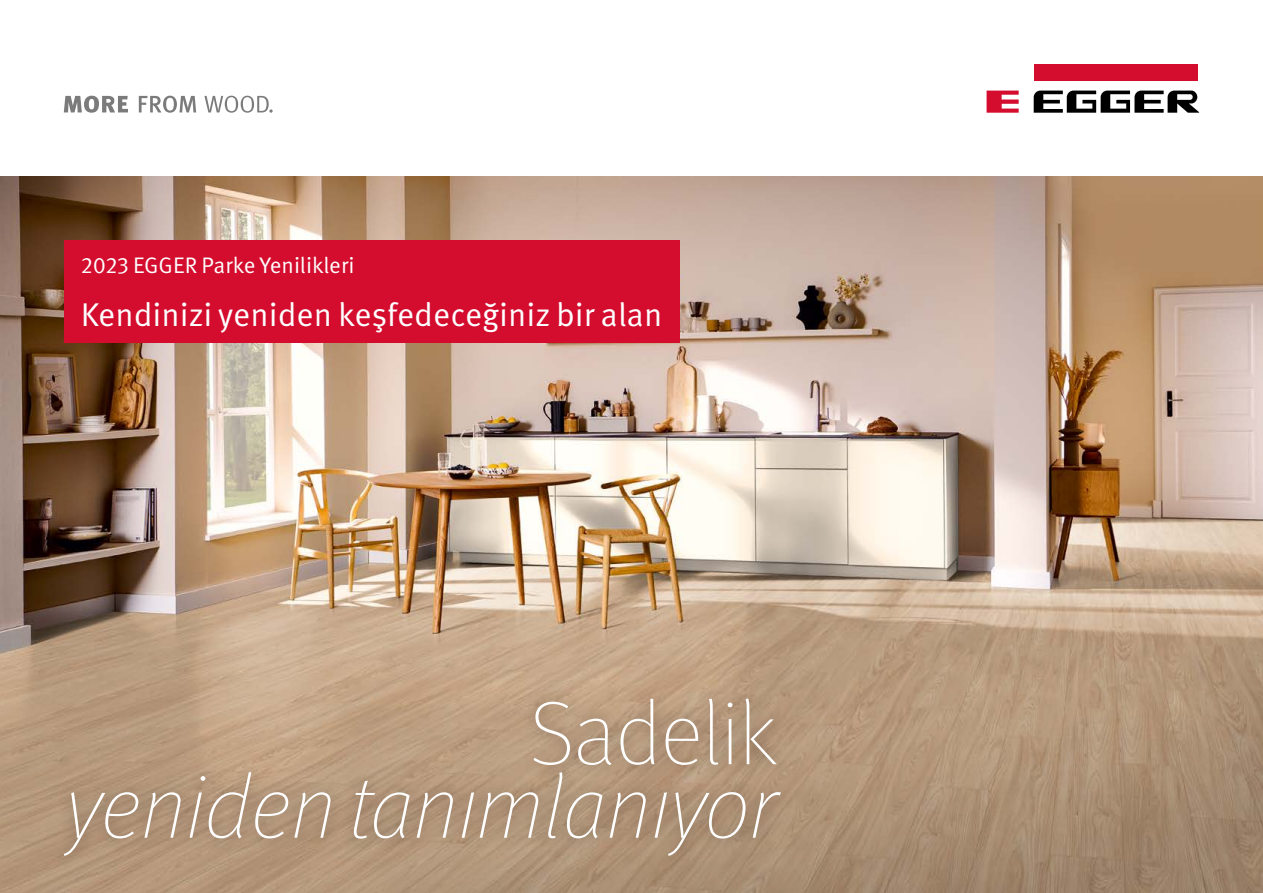
<style>
.page{position:relative;width:1263px;height:893px;background:#fff}
.page>*{position:absolute;margin:0;border:0;box-sizing:border-box;transform-origin:0 0}
.t1{font:italic 100 90px "Meta Pro";color:#fff}
.t2{font:100 90px "Meta Pro";color:#fff}
.t3{font:33px "Meta Pro";color:#fff}
.t4{font:22.5px "Meta Pro";color:#fff}
</style>
<div class="page">
<img style="left:0;top:176px;width:1263px;height:717px">
<div style="left:64px;top:240px;width:615px;height:103px;background:#d40c2d"></div>
<div style="left:1034px;top:64px;width:163px;height:16px;background:#d40c2d"></div>
<svg style="left:986px;top:91px;width:33px;height:22px"></svg>
<svg style="left:1034px;top:91px;width:166px;height:22px"></svg>
<svg style="left:64px;top:96px;width:64px;height:17px"></svg>
<svg style="left:139px;top:96px;width:57px;height:17px"></svg>
<svg style="left:204px;top:96px;width:69px;height:17px"></svg>
<div style="left:51px;top:685px;width:743px;height:184px;background:#000;opacity:.4"></div>
<p class="t4" style="left:81px;top:251px;width:275px">2023 EGGER Parke Yenilikleri</p>
<p class="t3" style="left:81px;top:294px;width:583px">Kendinizi yeniden keşfedeceğiniz bir alan</p>
<h1 class="t2" style="left:531px;top:671px;width:247px">Sadelik</h1>
<h1 class="t1" style="left:64px;top:746px;width:714px">yeniden tanımlanıyor</h1>
</div>
